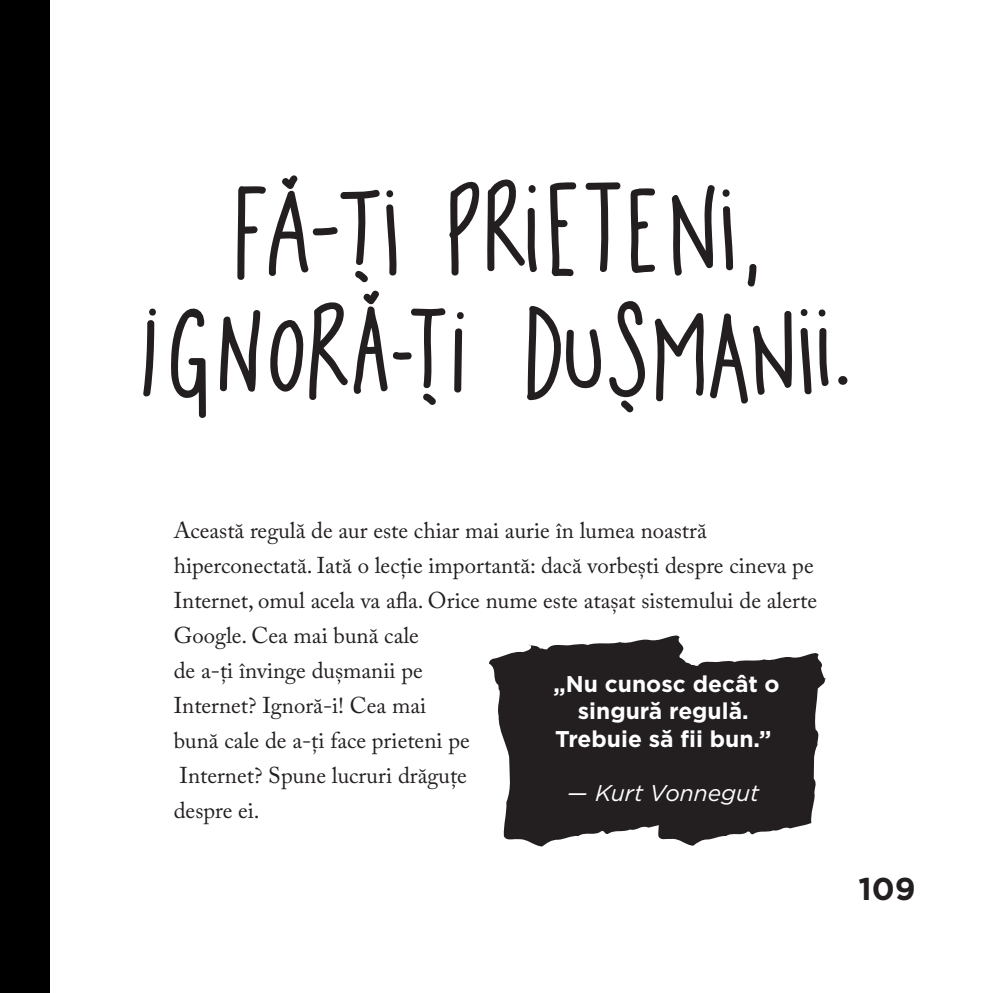
<style>
.page{position:relative;width:993px;height:993px;background:#fff}
.page>*{position:absolute;margin:0;border:0;box-sizing:border-box;transform-origin:0 0}
.t1{font:700 31.5px "Gotham";color:#231f20}
.t2{font:22.75px/35px "Adobe Caslon Pro";color:#231f20}
.t3{font:700 22.75px/27.3px "Gotham";color:#fff;text-align:center}
.t4{font:italic 22.75px "Gotham";color:#fff}
</style>
<div class="page">
<svg style="left:143px;top:308px;width:13px;height:89px"></svg>
<svg style="left:171px;top:308px;width:35px;height:110px"></svg>
<svg style="left:220px;top:310px;width:40px;height:82px"></svg>
<svg style="left:270px;top:320px;width:33px;height:72px"></svg>
<svg style="left:309px;top:290px;width:137px;height:115px"></svg>
<svg style="left:454px;top:328px;width:8px;height:65px"></svg>
<svg style="left:457px;top:312px;width:7px;height:7px"></svg>
<svg style="left:527px;top:301px;width:118px;height:111px"></svg>
<svg style="left:654px;top:310px;width:138px;height:94px"></svg>
<svg style="left:800px;top:328px;width:11px;height:67px"></svg>
<svg style="left:800px;top:309px;width:8px;height:7px"></svg>
<svg style="left:819px;top:328px;width:10px;height:58px"></svg>
<svg style="left:818px;top:309px;width:8px;height:7px"></svg>
<div style="left:838px;top:376px;width:9px;height:8px;background:#231f20;border-radius:4px"></div>
<svg style="left:237px;top:175px;width:160px;height:107px"></svg>
<svg style="left:449px;top:181px;width:30px;height:95px"></svg>
<svg style="left:487px;top:179px;width:50px;height:94px"></svg>
<div style="left:528px;top:185px;width:7px;height:8px;background:#231f20;border-radius:3px"></div>
<svg style="left:550px;top:182px;width:27px;height:94px"></svg>
<svg style="left:585px;top:182px;width:36px;height:90px"></svg>
<svg style="left:630px;top:188px;width:25px;height:85px"></svg>
<svg style="left:671px;top:185px;width:44px;height:91px"></svg>
<svg style="left:723px;top:206px;width:9px;height:65px"></svg>
<div style="left:722px;top:189px;width:7px;height:8px;background:#231f20;border-radius:4px"></div>
<svg style="left:747px;top:264px;width:9px;height:23px"></svg>
<div style="left:0;top:0;width:50px;height:992px;background:#000"></div>
<svg style="left:489px;top:635px;width:336px;height:211px;fill:#231f20"></svg>
<p class="t2" style="left:174px;top:512px;width:644px">Această regulă de aur este chiar mai aurie în lumea noastră hiperconectată. Iată o lecție importantă: dacă vorbești despre cineva pe Internet, omul acela va afla. Orice nume este atașat sistemului de alerte Google. Cea mai bună cale</p>
<p class="t2" style="left:174px;top:652px;width:250px">de a-ți învinge dușmanii pe</p>
<p class="t2" style="left:174px;top:687px;width:254px">Internet? Ignoră-i! Cea mai</p>
<p class="t2" style="left:174px;top:722px;width:297px">bună cale de a-ți face prieteni pe</p>
<p class="t2" style="left:179px;top:757px;width:289px">Internet? Spune lucruri drăguțe</p>
<p class="t2" style="left:174px;top:792px;width:87px">despre ei.</p>
<p class="t3" style="left:553px;top:669px;width:227px">„Nu cunosc decât o singură regulă.</p>
<p class="t3" style="left:555px;top:724px;width:218px">Trebuie să fii bun.”</p>
<p class="t4" style="left:567px;top:778px;width:194px">— Kurt Vonnegut</p>
<h1 class="t1" style="left:858px;top:867px;width:59px">109</h1>
</div>
